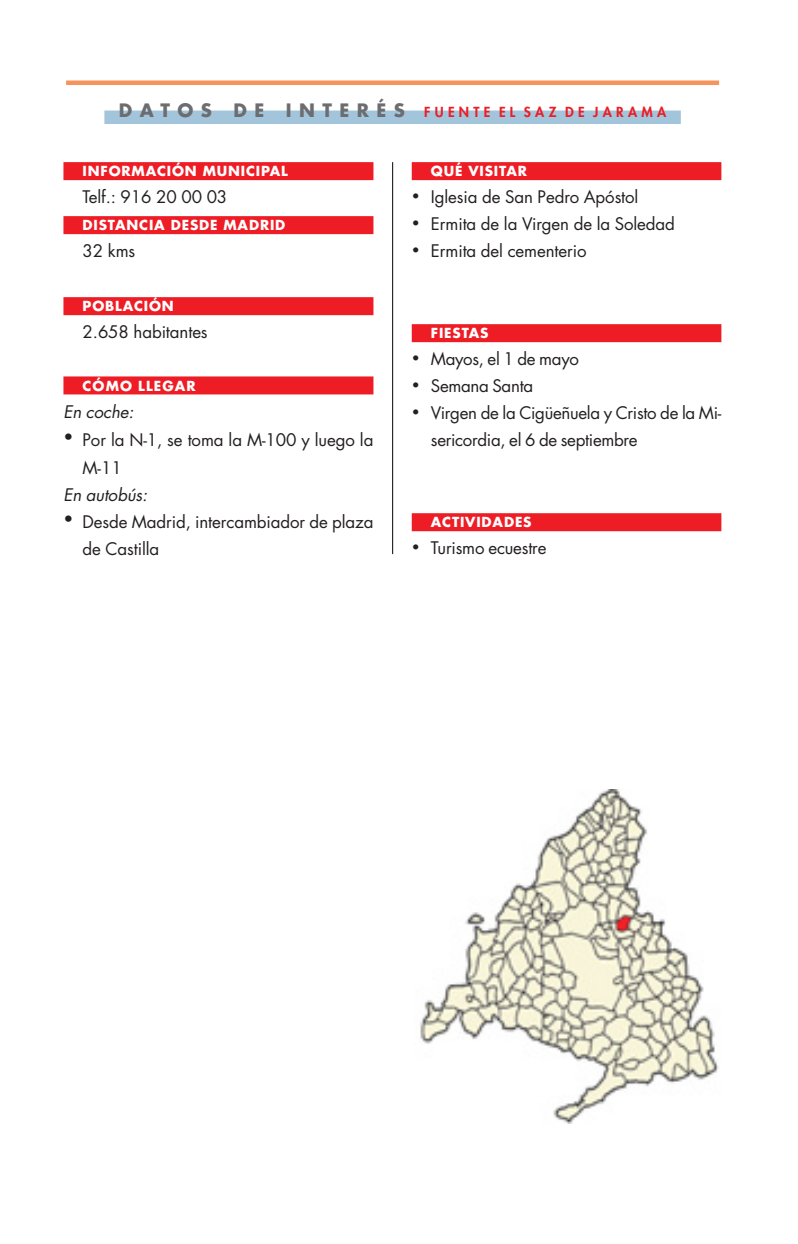
<style>
.page{position:relative;width:798px;height:1244px;background:#fff}
.page>*{position:absolute;margin:0;border:0;box-sizing:border-box;transform-origin:0 0}
.t1{font:16.88px/27px "Futura";letter-spacing:-.005em;color:#231f1f}
.t2{font:italic 16.88px "Futura";letter-spacing:-.005em;color:#231f1f}
.t3{font:700 13.5px "Futura";letter-spacing:.06em;color:#fff}
.t4{font:800 13.5px "Futura";color:#ee1c24}
.t5{font:700 13.5px "Futura";letter-spacing:.08em;color:#fff}
.s1{font-weight:700;font-size:18px;color:#6c6d70}
.s2{font-size:13.5px}
</style>
<div class="page">
<div style="left:411px;top:162px;width:310px;height:18px;background:#ee1c24"></div>
<div style="left:411px;top:324px;width:310px;height:18px;background:#ee1c24"></div>
<div style="left:411px;top:513px;width:310px;height:18px;background:#ee1c24"></div>
<div style="left:63px;top:162px;width:310px;height:18px;background:#ee1c24"></div>
<div style="left:63px;top:216px;width:310px;height:18px;background:#ee1c24"></div>
<div style="left:63px;top:297px;width:310px;height:18px;background:#ee1c24"></div>
<div style="left:63px;top:376px;width:310px;height:18px;background:#ee1c24"></div>
<div style="left:66px;top:80px;width:652px;height:5px;background:#f7945b"></div>
<div style="left:104px;top:110px;width:576px;height:14px;background:#a3c5db"></div>
<hr style="left:392px;top:162px;width:1px;height:392px;background:#231f1f">
<img style="left:420px;top:790px;width:299px;height:333px">
<p class="t4" style="left:119px;top:105px;width:548px"><span class="s1">DATOS DE INTERÉS</span> F U E N T E E L S A Z D E J A R A M A</p>
<p class="t3" style="left:83px;top:165px;width:207px">INFORMACIÓN MUNICIPAL</p>
<p class="t1" style="left:83px;top:185px;width:146px">Telf.: 916 20 00 03</p>
<p class="t3" style="left:83px;top:219px;width:204px">DISTANCIA DESDE MADRID</p>
<p class="t1" style="left:83px;top:239px;width:54px">32 kms</p>
<p class="t3" style="left:83px;top:300px;width:93px">POBLACIÓN</p>
<p class="t1" style="left:83px;top:320px;width:127px">2.658 habitantes</p>
<p class="t5" style="left:83px;top:379px;width:115px">CÓMO LLEGAR</p>
<p class="t2" style="left:63px;top:404px;width:72px">En coche:</p>
<p class="t1" style="left:63px;top:427px;width:311px">• Por la N-1, se toma la M-100 y luego la</p>
<p class="t1" style="left:83px;top:456px;width:41px">M-11</p>
<p class="t2" style="left:63px;top:487px;width:85px">En autobús:</p>
<p class="t1" style="left:83px;top:510px;width:292px;text-indent:-19px">• Desde Madrid, intercambiador de plaza de Castilla</p>
<p class="t3" style="left:431px;top:165px;width:97px">QUÉ VISITAR</p>
<p class="t1" style="left:411px;top:185px;width:228px"><span class="s2">•</span> Iglesia de San Pedro Apóstol</p>
<p class="t1" style="left:411px;top:212px;width:264px"><span class="s2">•</span> Ermita de la Virgen de la Soledad</p>
<p class="t1" style="left:411px;top:239px;width:176px"><span class="s2">•</span> Ermita del cementerio</p>
<p class="t3" style="left:431px;top:327px;width:59px">FIESTAS</p>
<p class="t1" style="left:411px;top:347px;width:169px"><span class="s2">•</span> Mayos, el 1 de mayo</p>
<p class="t1" style="left:411px;top:374px;width:123px"><span class="s2">•</span> Semana Santa</p>
<p class="t1" style="left:431px;top:401px;width:292px;text-indent:-19px"><span class="s2">•</span> Virgen de la Cigüeñuela y Cristo de la Mi&shy;sericordia, el 6 de septiembre</p>
<p class="t3" style="left:431px;top:516px;width:102px">ACTIVIDADES</p>
<p class="t1" style="left:411px;top:536px;width:136px"><span class="s2">•</span> Turismo ecuestre</p>
</div>
